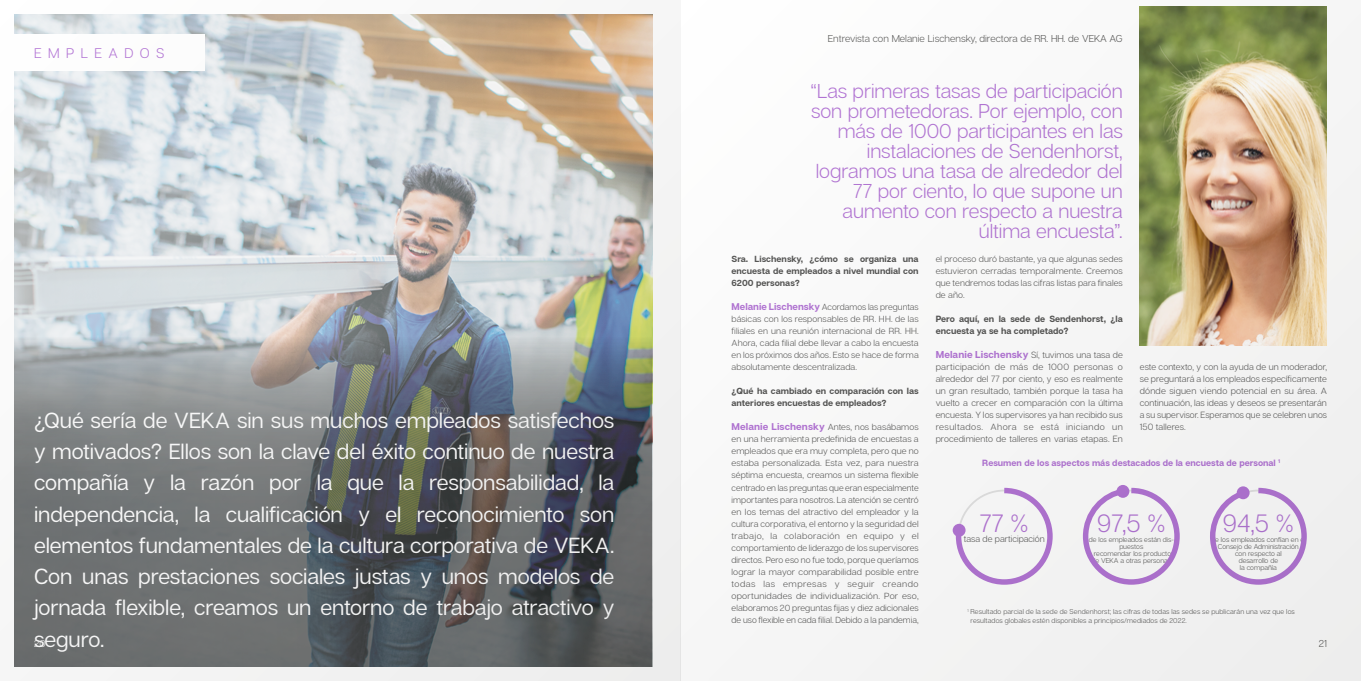
<style>
.page{position:relative;width:1361px;height:681px;background:#fff}
.page>*{position:absolute;margin:0;border:0;box-sizing:border-box;transform-origin:0 0}
.t1{font:300 25px "Articulat CF";color:#b476d6}
.t2{font:21.8px/31.3px "Articulat CF";letter-spacing:-.005em;color:#fff;text-align:justify}
.t3{font:300 20px/20px "Articulat CF";letter-spacing:-.005em;color:#b476d6;text-align:right}
.t4{font:300 14px "Articulat CF";letter-spacing:.46em;color:#b476d6}
.t5{font:300 10px "Articulat CF";color:#575756}
.t6{font:300 10px "Articulat CF";color:#fff}
.t7{font:300 9px/12px "Articulat CF";letter-spacing:.005em;color:#575756;text-align:justify}
.t8{font:700 9px/12px "Articulat CF";color:#575756}
.t9{font:700 9px "Articulat CF";color:#b476d6}
.t10{font:300 8.8px/12px "Articulat CF";letter-spacing:.005em;color:#575756;text-align:justify}
.t11{font:700 8.8px/12px "Articulat CF";color:#575756;text-align:justify}
.t12{font:300 7px/7px "Articulat CF";color:#575756;text-align:center}
.t13{font:300 7px/9px "Articulat CF";letter-spacing:.02em;color:#575756}
.s1{font-weight:700;font-size:9.8px;color:#b476d6}
.s2{font-weight:700;font-size:10px;color:#b476d6}
</style>
<div class="page">
<svg style="left:680px;top:6px;width:681px;height:674px"></svg>
<img style="left:14px;top:14px;width:666px;height:666px">
<h3 class="t4" style="left:34px;top:45px;width:132px">EMPLEADOS</h3>
<p class="t5" style="left:828px;top:33px;width:296px">Entrevista con Melanie Lischensky, directora de RR. HH. de VEKA AG</p>
<p class="t3" style="left:811px;top:81px;width:314px">“Las primeras tasas de participación son prometedoras. Por ejemplo, con más de 1000 participantes en las instalaciones de Sendenhorst, logramos una tasa de alrededor del<br>77 por ciento, lo que supone un aumento con respecto a nuestra última encuesta”.</p>
<p class="t11" style="left:731px;top:253px;width:189px">Sra. Lischensky, ¿cómo se organiza una encuesta de empleados a nivel mundial con 6200 personas?</p>
<p class="t10" style="left:731px;top:301px;width:189px"><span class="s1">Melanie Lischensky</span> Acordamos las preguntas básicas con los responsables de RR. HH. de las filiales en una reunión internacional de RR. HH.<br>Ahora, cada filial debe llevar a cabo la encuesta en los próximos dos años. Esto se hace de forma absolutamente descentralizada.</p>
<p class="t11" style="left:731px;top:385px;width:189px">¿Qué ha cambiado en comparación con las anteriores encuestas de empleados?</p>
<p class="t10" style="left:731px;top:421px;width:189px"><span class="s1">Melanie Lischensky</span> Antes, nos basábamos en una herramienta predefinida de encuestas a empleados que era muy completa, pero que no estaba personalizada. Esta vez, para nuestra séptima encuesta, creamos un sistema flexible centrado en las preguntas que eran especialmente importantes para nosotros. La atención se centró en los temas del atractivo del empleador y la cultura corporativa, el entorno y la seguridad del trabajo, la colaboración en equipo y el comportamiento de liderazgo de los supervisores directos. Pero eso no fue todo, porque queríamos lograr la mayor comparabilidad posible entre todas las empresas y seguir creando oportunidades de individualización. Por eso, elaboramos 20 preguntas fijas y diez adicionales de uso flexible en cada filial. Debido a la pandemia,</p>
<p class="t10" style="left:935px;top:253px;width:189px">el proceso duró bastante, ya que algunas sedes estuvieron cerradas temporalmente. Creemos que tendremos todas las cifras listas para finales de año.</p>
<p class="t8" style="left:935px;top:313px;width:189px">Pero aquí, en la sede de Sendenhorst, ¿la encuesta ya se ha completado?</p>
<p class="t7" style="left:935px;top:349px;width:189px"><span class="s2">Melanie Lischensky</span> Sí, tuvimos una tasa de participación de más de 1000 personas o alrededor del 77 por ciento, y eso es realmente un gran resultado, también porque la tasa ha vuelto a crecer en comparación con la última encuesta. Y los supervisores ya han recibido sus resultados. Ahora se está iniciando un procedimiento de talleres en varias etapas. En</p>
<p class="t9" style="left:982px;top:457px;width:299px">Resumen de los aspectos más destacados de la encuesta de personal <sup>1</sup></p>
<p class="t7" style="left:1140px;top:361px;width:189px">este contexto, y con la ayuda de un moderador, se preguntará a los empleados específicamente dónde siguen viendo potencial en su área. A continuación, las ideas y deseos se presentarán a su supervisor. Esperamos que se celebren unos 150 talleres.</p>
<p class="t2" style="left:34px;top:404px;width:582px">¿Qué sería de VEKA sin sus muchos empleados satisfechos y motivados? Ellos son la clave del éxito continuo de nuestra compañía y la razón por la que la responsabilidad, la independencia, la cualificación y el reconocimiento son elementos fundamentales de la cultura corporativa de VEKA.<br>Con unas prestaciones sociales justas y unos modelos de jornada flexible, creamos un entorno de trabajo atractivo y seguro.</p>
<h1 class="t1" style="left:1223px;top:509px;width:73px">94,5 %</h1>
<p class="t12" style="left:1211px;top:536px;width:96px">de los empleados confían en el<br>Consejo de Administración<br>con respecto al<br>desarrollo de<br>la compañía</p>
<p class="t13" style="left:970px;top:607px;width:326px;text-indent:-3px"><sup>1</sup> Resultado parcial de la sede de Sendenhorst; las cifras de todas las sedes se publicarán una vez que los resultados globales estén disponibles a principios/mediados de 2022.</p>
<h1 class="t1" style="left:1097px;top:509px;width:70px">97,5 %</h1>
<p class="t12" style="left:1088px;top:536px;width:88px">de los empleados están dis&shy;puestos<br>a recomendar los productos de VEKA a otras personas</p>
<h1 class="t1" style="left:980px;top:509px;width:50px">77 %</h1>
<p class="t7" style="left:964px;top:532px;width:82px">tasa de participación</p>
<p class="t6" style="left:34px;top:637px;width:13px">20</p>
<p class="t5" style="left:1318px;top:637px;width:10px">21</p>
</div>
